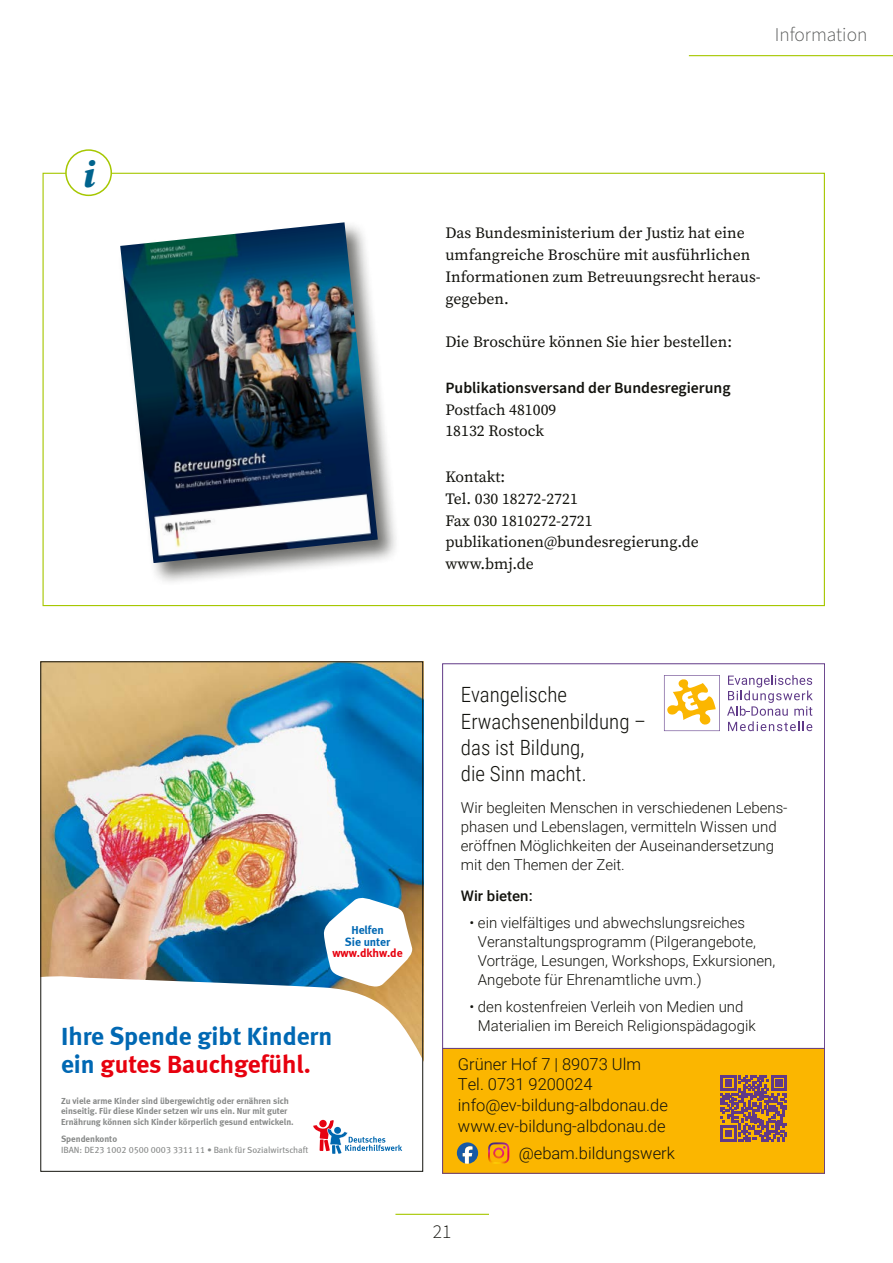
<style>
.page{position:relative;width:893px;height:1263px;background:#fff}
.page>*{position:absolute;margin:0;border:0;box-sizing:border-box;transform-origin:0 0}
.t1{font:italic 36px "Source Serif Variable";color:#00638d}
.t2{font:25.5px/28.5px "Meta Bold LF";color:#0068b3}
.t3{font:300 21px/26.2px "Roboto Condensed";color:#12120d}
.t4{font:300 19.5px "Source Sans Pro";color:#555756}
.t5{font:300 19.5px "Source Sans Pro";color:#12120d}
.t6{font:300 16.5px/20.7px "Roboto";color:#12120d}
.p_Infobox___Fliestext{font:15.75px/21.8px "Source Serif Variable";color:#12120d}
.p_Infobox___Fliestext-2{font:600 15.75px "Source Sans Pro";color:#12120d}
.t7{font:300 15px/18.8px "Roboto";color:#12120d}
.t8{font:500 14.55px "Roboto";color:#12120d}
.t9{font:11.85px/11.9px "Meta Bold LF";color:#0068b3;text-align:center}
.t10{font:9px/10.5px "Meta Bold LF";color:#878988}
.t11{font:9px/10.5px "Meta Book LF";color:#878988}
.s1{color:#e7000e}
.s2{font-family:"Meta Bold LF"}
.s3{font-family:"Roboto Condensed"}
</style>
<div class="page">
<hr style="left:395px;top:1214px;width:94px;height:1px;background:#a6c700">
<hr style="left:689px;top:55px;width:204px;height:1px;background:#a6c700">
<div style="left:65px;top:149px;width:47px;height:47px;border:2px solid #a6c700;border-radius:50%"></div>
<div style="left:118px;top:220px;width:283px;height:366px;background:#12120d;opacity:.6"></div>
<img style="left:120px;top:222px;width:258px;height:341px">
<div style="left:442px;top:1049px;width:383px;height:125px;background:#fbb600"></div>
<svg style="left:720px;top:1075px;width:67px;height:66px"></svg>
<hr style="left:442px;top:1048px;width:383px;height:1px;background:#613a87">
<svg style="left:727px;top:675px;width:86px;height:56px"></svg>
<svg style="left:664px;top:675px;width:56px;height:56px"></svg>
<svg style="left:457px;top:1142px;width:21px;height:22px"></svg>
<img style="left:488px;top:1142px;width:21px;height:22px">
<img style="left:42px;top:663px;width:379px;height:302px">
<svg style="left:42px;top:965px;width:379px;height:91px"></svg>
<svg style="left:313px;top:1119px;width:90px;height:35px"></svg>
<svg style="left:324px;top:895px;width:90px;height:94px"></svg>
<h3 class="t4" style="left:775px;top:22px;width:94px">Information</h3>
<p class="t1" style="left:83px;top:150px;width:13px">i</p>
<p class="p_Infobox___Fliestext" style="left:445px;top:222px;width:317px">Das Bundesministerium der Justiz hat eine umfangreiche Broschüre mit ausführlichen Informationen zum Betreuungsrecht heraus&shy;gegeben.</p>
<p class="p_Infobox___Fliestext" style="left:445px;top:331px;width:288px">Die Broschüre können Sie hier bestellen:</p>
<p class="p_Infobox___Fliestext-2" style="left:445px;top:377px;width:287px">Publikationsversand der Bundesregierung</p>
<p class="p_Infobox___Fliestext" style="left:445px;top:399px;width:113px">Postfach 481009</p>
<p class="p_Infobox___Fliestext" style="left:445px;top:420px;width:100px">18132 Rostock</p>
<p class="p_Infobox___Fliestext" style="left:445px;top:466px;width:61px">Kontakt:</p>
<p class="p_Infobox___Fliestext" style="left:445px;top:488px;width:134px">Tel. 030 18272-2721</p>
<p class="p_Infobox___Fliestext" style="left:445px;top:510px;width:149px">Fax 030 1810272-2721</p>
<p class="p_Infobox___Fliestext" style="left:445px;top:531px;width:255px">publikationen@bundesregierung.de</p>
<p class="p_Infobox___Fliestext" style="left:445px;top:553px;width:90px">www.bmj.de</p>
<p class="t9" style="left:332px;top:923px;width:72px">Helfen<br>Sie unter <span class="s1">www.dkhw.de</span></p>
<p class="t2" style="left:61px;top:1021px;width:273px">Ihre Spende gibt Kindern ein <span class="s1">gutes Bauchgefühl.</span></p>
<p class="t10" style="left:61px;top:1095px;width:234px">Zu viele arme Kinder sind übergewichtig oder ernähren sich einseitig. Für diese Kinder setzen wir uns ein. Nur mit guter<br>Ernährung können sich Kinder körperlich gesund entwickeln.</p>
<p class="t11" style="left:61px;top:1134px;width:249px"><span class="s2">Spendenkonto<br></span>IBAN: DE23 1002 0500 0003 3311 11 <span class="s2">•</span> Bank für Sozialwirtschaft</p>
<p class="t3" style="left:461px;top:681px;width:187px">Evangelische<br>Erwachsenenbildung – das ist Bildung,<br>die Sinn macht.</p>
<p class="t7" style="left:461px;top:798px;width:328px">Wir begleiten Menschen in verschiedenen Lebens&shy;phasen und Lebenslagen, vermitteln Wissen und eröffnen Möglichkeiten der Auseinandersetzung mit den Themen der Zeit.</p>
<p class="t8" style="left:461px;top:886px;width:73px">Wir bieten:</p>
<p class="t7" style="left:478px;top:913px;width:299px;text-indent:-9px"><span class="s3">•</span> ein vielfältiges und abwechslungsreiches Veranstaltungsprogramm (Pilgerangebote, Vorträge, Lesungen, Workshops, Exkursionen, Angebote für Ehrenamtliche uvm.)</p>
<p class="t7" style="left:478px;top:996px;width:279px;text-indent:-9px"><span class="s3">•</span> den kostenfreien Verleih von Medien und<br>Materialien im Bereich Religionspädagogik</p>
<p class="t6" style="left:458px;top:1053px;width:212px">Grüner Hof 7 | 89073 Ulm<br>Tel. 0731 9200024 info@ev-bildung-albdonau.de www.ev-bildung-albdonau.de</p>
<p class="t6" style="left:519px;top:1142px;width:158px">@ebam.bildungswerk</p>
<h3 class="t5" style="left:433px;top:1218px;width:20px">21</h3>
</div>
